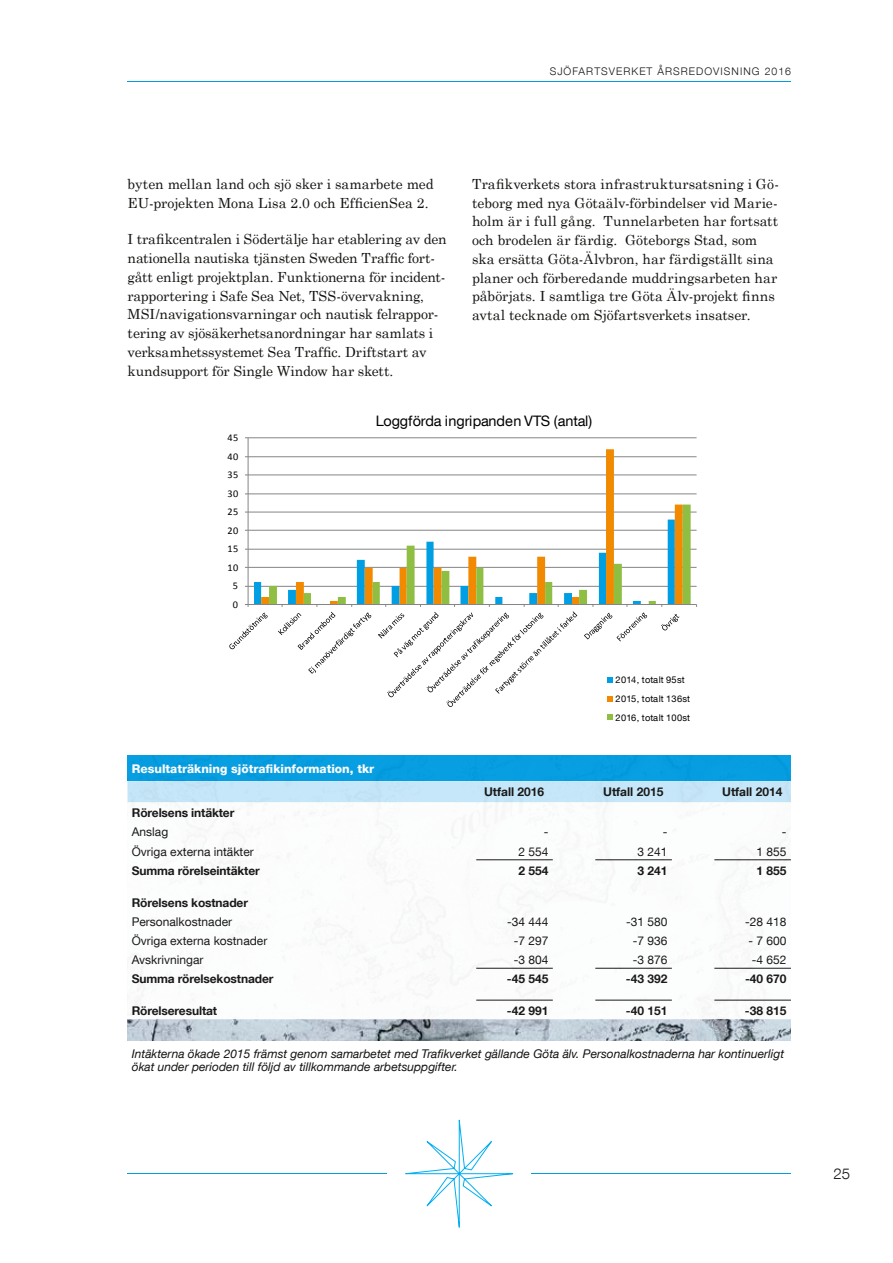
<style>
.page{position:relative;width:893px;height:1263px;background:#fff}
.page>*{position:absolute;margin:0;border:0;box-sizing:border-box;transform-origin:0 0}
.t1{font:300 15px "Helvetica Neue LT Com";color:#131311}
.t2{font:14.4px "Helvetica Neue LT Com";letter-spacing:-.005em;color:#000}
.t3{font:13.95px/18.8px "Century Schoolbook";letter-spacing:-.005em;color:#131311}
.t4{font:700 12px "Helvetica Neue LT Com";letter-spacing:-.01em;color:#131311}
.t5{font:italic 12px/13.5px "Helvetica Neue LT Com";color:#131311}
.t6{font:12px "Helvetica Neue LT Com";color:#131311}
.t7{font:800 12px "Helvetica Neue LT Com";color:#fff}
.t8{font:300 10.5px "Helvetica Neue LT Com";letter-spacing:.1em;color:#131311}
.t9{font:10.2px "Calibri";letter-spacing:.03em;color:#000}
.t10{font:9.3px/19px "Helvetica Neue LT Com";letter-spacing:.03em;color:#000}
</style>
<div class="page">
<svg style="left:405px;top:1119px;width:109px;height:109px"></svg>
<hr style="left:128px;top:1173px;width:259px;height:1px;background:#009de3">
<hr style="left:128px;top:81px;width:663px;height:1px;background:#009de3">
<hr style="left:531px;top:1173px;width:260px;height:1px;background:#009de3">
<img style="left:128px;top:1019px;width:663px;height:21px">
<div style="left:128px;top:756px;width:663px;height:25px;background:#079ee1"></div>
<div style="left:128px;top:781px;width:663px;height:21px;background:#c6e6f9"></div>
<svg style="left:128px;top:802px;width:663px;height:217px"></svg>
<hr style="left:476px;top:1000px;width:77px;height:1px;background:#131311">
<hr style="left:595px;top:1000px;width:77px;height:1px;background:#131311">
<hr style="left:714px;top:1000px;width:77px;height:1px;background:#131311">
<hr style="left:476px;top:859px;width:77px;height:1px;background:#131311">
<hr style="left:595px;top:859px;width:77px;height:1px;background:#131311">
<hr style="left:714px;top:859px;width:77px;height:1px;background:#131311">
<hr style="left:476px;top:968px;width:77px;height:1px;background:#131311">
<hr style="left:595px;top:968px;width:77px;height:1px;background:#131311">
<hr style="left:714px;top:968px;width:77px;height:1px;background:#131311">
<hr style="left:248px;top:437px;width:449px;height:1px;background:#848585">
<hr style="left:248px;top:456px;width:449px;height:1px;background:#848585">
<hr style="left:248px;top:474px;width:449px;height:1px;background:#848585">
<hr style="left:248px;top:493px;width:449px;height:1px;background:#848585">
<svg style="left:261px;top:449px;width:422px;height:55px"></svg>
<hr style="left:248px;top:438px;width:1px;height:166px;background:#848585">
<svg style="left:229px;top:504px;width:468px;height:203px"></svg>
<svg style="left:608px;top:715px;width:5px;height:5px"></svg>
<p class="t8" style="left:550px;top:65px;width:243px">SJÖFARTSVERKET ÅRSREDOVISNING 2016</p>
<p class="t3" style="left:128px;top:174px;width:308px">byten mellan land och sjö sker i samarbete med<br>EU-projekten Mona Lisa 2.0 och EfficienSea 2.</p>
<p class="t3" style="left:128px;top:230px;width:320px">I trafikcentralen i Södertälje har etablering av den nationella nautiska tjänsten Sweden Traffic fort&shy;gått enligt projektplan. Funktionerna för incident&shy;rapportering i Safe Sea Net, TSS-övervakning, MSI/navigationsvarningar och nautisk felrappor&shy;tering av sjösäkerhetsanordningar har samlats i verksamhetssystemet Sea Traffic. Driftstart av kundsupport för Single Window har skett.</p>
<p class="t3" style="left:472px;top:174px;width:308px">Trafikverkets stora infrastruktursatsning i Gö&shy;teborg med nya Götaälv-förbindelser vid Marie&shy;holm är i full gång. Tunnelarbeten har fortsatt och brodelen är färdig. Göteborgs Stad, som ska ersätta Göta-Älvbron, har färdigställt sina planer och förberedande muddringsarbeten har påbörjats. I samtliga tre Göta Älv-projekt finns avtal tecknade om Sjöfartsverkets insatser.</p>
<p class="t9" style="left:227px;top:432px;width:12px">45</p>
<p class="t9" style="left:227px;top:450px;width:12px">40</p>
<p class="t9" style="left:227px;top:468px;width:12px">35</p>
<p class="t9" style="left:227px;top:487px;width:12px">30</p>
<p class="t9" style="left:227px;top:505px;width:12px">25</p>
<p class="t9" style="left:227px;top:524px;width:12px">20</p>
<p class="t9" style="left:227px;top:542px;width:12px">15</p>
<p class="t9" style="left:227px;top:561px;width:12px">10</p>
<p class="t9" style="left:233px;top:579px;width:7px">5</p>
<p class="t9" style="left:233px;top:598px;width:7px">0</p>
<p class="t2" style="left:376px;top:412px;width:218px">Loggförda ingripanden VTS (antal)</p>
<p class="t7" style="left:132px;top:761px;width:244px">Resultaträkning sjötrafikinformation, tkr</p>
<p class="t10" style="left:616px;top:670px;width:76px">2014, totalt 95st<br>2015, totalt 136st<br>2016, totalt 100st</p>
<p class="t4" style="left:484px;top:784px;width:62px">Utfall 2016</p>
<p class="t4" style="left:603px;top:784px;width:62px">Utfall 2015</p>
<p class="t4" style="left:722px;top:784px;width:62px">Utfall 2014</p>
<p class="t4" style="left:132px;top:805px;width:104px">Rörelsens intäkter</p>
<p class="t6" style="left:132px;top:825px;width:38px">Anslag</p>
<p class="t6" style="left:544px;top:825px;width:6px">-</p>
<p class="t6" style="left:663px;top:825px;width:6px">-</p>
<p class="t6" style="left:782px;top:825px;width:6px">-</p>
<p class="t6" style="left:132px;top:844px;width:124px">Övriga externa intäkter</p>
<p class="t6" style="left:518px;top:844px;width:32px">2 554</p>
<p class="t6" style="left:638px;top:844px;width:32px">3 241</p>
<p class="t6" style="left:757px;top:844px;width:32px">1 855</p>
<p class="t4" style="left:132px;top:863px;width:130px">Summa rörelseintäkter</p>
<p class="t4" style="left:518px;top:863px;width:32px">2 554</p>
<p class="t4" style="left:637px;top:863px;width:32px">3 241</p>
<p class="t4" style="left:757px;top:863px;width:32px">1 855</p>
<p class="t4" style="left:132px;top:895px;width:118px">Rörelsens kostnader</p>
<p class="t6" style="left:132px;top:914px;width:102px">Personalkostnader</p>
<p class="t6" style="left:507px;top:914px;width:43px">-34 444</p>
<p class="t6" style="left:626px;top:914px;width:43px">-31 580</p>
<p class="t6" style="left:745px;top:914px;width:43px">-28 418</p>
<p class="t6" style="left:132px;top:933px;width:137px">Övriga externa kostnader</p>
<p class="t6" style="left:514px;top:933px;width:36px">-7 297</p>
<p class="t6" style="left:633px;top:933px;width:36px">-7 936</p>
<p class="t6" style="left:749px;top:933px;width:40px">- 7 600</p>
<p class="t6" style="left:132px;top:952px;width:73px">Avskrivningar</p>
<p class="t6" style="left:514px;top:952px;width:36px">-3 804</p>
<p class="t6" style="left:633px;top:952px;width:36px">-3 876</p>
<p class="t6" style="left:752px;top:952px;width:36px">-4 652</p>
<p class="t4" style="left:132px;top:971px;width:143px">Summa rörelsekostnader</p>
<p class="t4" style="left:507px;top:971px;width:43px">-45 545</p>
<p class="t4" style="left:626px;top:971px;width:43px">-43 392</p>
<p class="t4" style="left:745px;top:971px;width:43px">-40 670</p>
<p class="t4" style="left:132px;top:1003px;width:87px">Rörelseresultat</p>
<p class="t4" style="left:507px;top:1003px;width:43px">-42 991</p>
<p class="t4" style="left:626px;top:1003px;width:43px">-40 151</p>
<p class="t4" style="left:745px;top:1003px;width:43px">-38 815</p>
<p class="t5" style="left:132px;top:1046px;width:654px">Intäkterna ökade 2015 främst genom samarbetet med Trafikverket gällande Göta älv. Personalkostnaderna har kontinuerligt ökat under perioden till följd av tillkommande arbetsuppgifter.</p>
<p class="t1" style="left:834px;top:1164px;width:18px">25</p>
</div>
